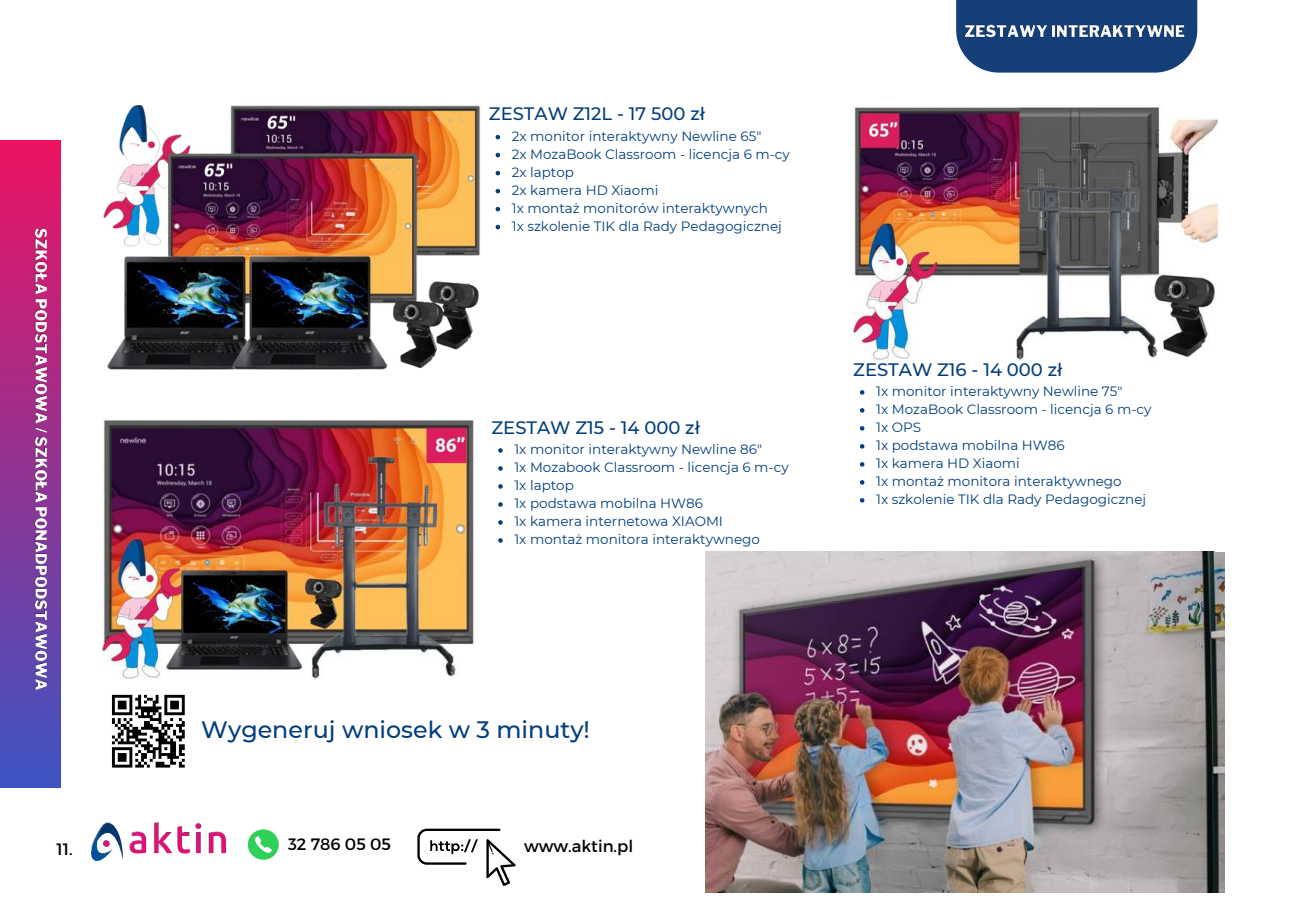
<style>
.page{position:relative;width:1289px;height:918px;background:#fff}
.page>*{position:absolute;margin:0;border:0;box-sizing:border-box;transform-origin:0 0}
.t1{font:500 23.7px "Montserrat";color:#023e7c}
.t2{font:500 18px "Montserrat";color:#023e7c}
.t3{font:16.5px "Montserrat";color:#000}
.t4{font:13.5px/18px "Montserrat";color:#023e7c}
</style>
<div class="page">
<img style="left:705px;top:552px;width:518px;height:341px">
<svg style="left:112px;top:695px;width:73px;height:73px"></svg>
<img style="left:103px;top:105px;width:377px;height:265px">
<img style="left:102px;top:419px;width:372px;height:260px">
<img style="left:853px;top:105px;width:364px;height:255px">
<svg style="left:495px;top:135px;width:5px;height:4px"></svg>
<svg style="left:495px;top:153px;width:5px;height:4px"></svg>
<svg style="left:495px;top:171px;width:5px;height:4px"></svg>
<svg style="left:495px;top:189px;width:5px;height:4px"></svg>
<svg style="left:495px;top:207px;width:5px;height:4px"></svg>
<svg style="left:495px;top:225px;width:5px;height:4px"></svg>
<svg style="left:859px;top:390px;width:5px;height:5px"></svg>
<svg style="left:859px;top:408px;width:5px;height:5px"></svg>
<svg style="left:859px;top:426px;width:5px;height:5px"></svg>
<svg style="left:859px;top:444px;width:5px;height:5px"></svg>
<svg style="left:859px;top:462px;width:5px;height:5px"></svg>
<svg style="left:859px;top:480px;width:5px;height:5px"></svg>
<svg style="left:859px;top:498px;width:5px;height:5px"></svg>
<svg style="left:498px;top:448px;width:4px;height:5px"></svg>
<svg style="left:498px;top:466px;width:4px;height:5px"></svg>
<svg style="left:498px;top:484px;width:4px;height:5px"></svg>
<svg style="left:498px;top:502px;width:4px;height:5px"></svg>
<svg style="left:498px;top:520px;width:4px;height:5px"></svg>
<svg style="left:498px;top:538px;width:4px;height:5px"></svg>
<img style="left:92px;top:822px;width:134px;height:39px">
<div style="left:248px;top:829px;width:31px;height:31px;background:#2ed058;border-radius:50%"></div>
<svg style="left:255px;top:836px;width:17px;height:17px"></svg>
<svg style="left:417px;top:829px;width:98px;height:57px"></svg>
<div style="left:956px;top:0;width:240px;height:73px;background:#153f79"></div>
<img style="left:964px;top:24px;width:221px;height:14px">
<div style="left:0;top:141px;width:60px;height:647px;background:linear-gradient(to bottom,#ec1362,#3c54c2)"></div>
<img style="left:31px;top:225px;width:19px;height:470px">
<h2 class="t2" style="left:489px;top:103px;width:218px">ZESTAW Z12L - 17 500 zł</h2>
<p class="t4" style="left:511px;top:127px;width:279px">2x monitor interaktywny Newline 65"<br>2x MozaBook Classroom - licencja 6 m-cy<br>2x laptop<br>2x kamera HD Xiaomi<br>1x montaż monitorów interaktywnych<br>1x szkolenie TIK dla Rady Pedagogicznej</p>
<h2 class="t2" style="left:491px;top:416px;width:210px">ZESTAW Z15 - 14 000 zł</h2>
<p class="t4" style="left:514px;top:440px;width:276px">1x monitor interaktywny Newline 86"<br>1x Mozabook Classroom - licencja 6 m-cy<br>1x laptop<br>1x podstawa mobilna HW86<br>1x kamera internetowa XIAOMI<br>1x montaż monitora interaktywnego</p>
<h2 class="t2" style="left:853px;top:358px;width:211px">ZESTAW Z16 - 14 000 zł</h2>
<p class="t4" style="left:876px;top:382px;width:277px">1x monitor interaktywny Newline 75"<br>1x MozaBook Classroom - licencja 6 m-cy<br>1x OPS<br>1x podstawa mobilna HW86<br>1x kamera HD Xiaomi<br>1x montaż monitora interaktywnego<br>1x szkolenie TIK dla Rady Pedagogicznej</p>
<h1 class="t1" style="left:201px;top:715px;width:390px">Wygeneruj wniosek w 3 minuty!</h1>
<p class="t3" style="left:288px;top:833px;width:105px">32 786 05 05</p>
<p class="t3" style="left:57px;top:838px;width:18px">11.</p>
<p class="t3" style="left:524px;top:835px;width:111px">www.aktin.pl</p>
</div>
